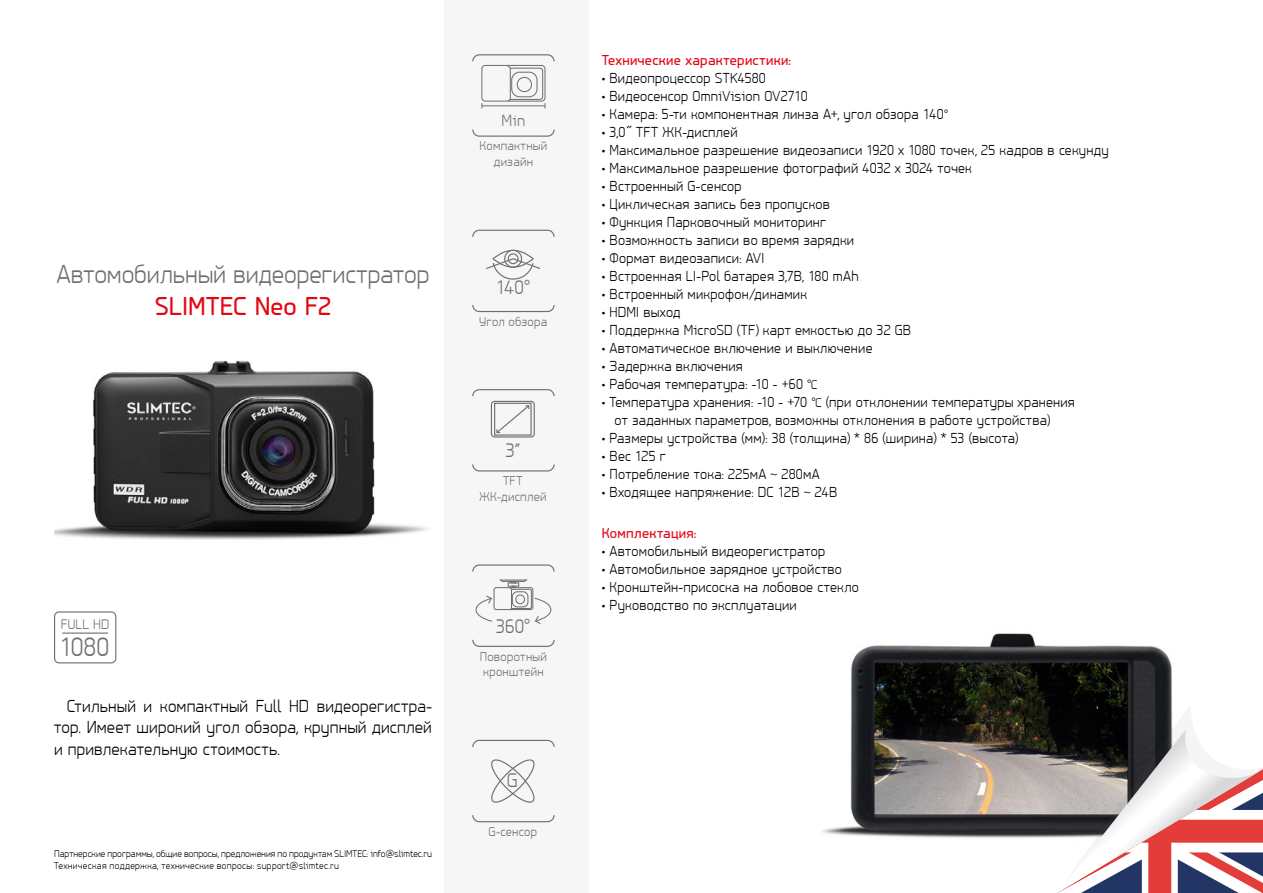
<style>
.page{position:relative;width:1263px;height:893px;background:#fff}
.page>*{position:absolute;margin:0;border:0;box-sizing:border-box;transform-origin:0 0}
.t1{font:300 27.6px "PF Isotext Pro";color:#706f6f}
.t2{font:300 27px "PF Isotext Pro";letter-spacing:-.005em;color:#706f6f}
.t3{font:27px "PF Isotext Pro";color:#e30613}
.t4{font:300 20.25px "PF Isotext Pro";letter-spacing:.005em;color:#706f6f}
.t5{font:300 18px/21.6px "PF Isotext Pro";letter-spacing:.005em;color:#000;text-align:justify}
.t6{font:300 16.8px "PF Isotext Pro";color:#706f6f}
.t7{font:300 15px/18px "PF Isotext Pro";letter-spacing:.015em;color:#000}
.t8{font:15px "PF Isotext Pro";letter-spacing:.02em;color:#e30613}
.t9{font:300 14.4px "PF Isotext Pro";letter-spacing:.015em;color:#706f6f}
.t10{font:300 13.35px/16px "PF Isotext Pro";letter-spacing:.02em;color:#706f6f;text-align:center}
.t11{font:300 10.05px/12px "PF Isotext Pro";letter-spacing:.005em;color:#000}
.s1{font-size:13.5px}
.s2{font-family:"DIN Pro";font-weight:400}
</style>
<div class="page">
<img style="left:822px;top:633px;width:350px;height:205px">
<img style="left:54px;top:360px;width:375px;height:180px">
<div style="left:54px;top:611px;width:62px;height:52px;border:1px solid #706f6f;border-radius:5px"></div>
<hr style="left:62px;top:632px;width:46px;height:2px;background:#706f6f">
<svg style="left:1057px;top:706px;width:206px;height:187px"></svg>
<div style="left:444px;top:0;width:145px;height:893px;background:#f6f6f6"></div>
<div style="left:504px;top:250px;width:18px;height:18px;border:1px solid #706f6f;border-radius:50%"></div>
<div style="left:492px;top:250px;width:42px;height:18px;border:1px solid #706f6f;border-radius:50%"></div>
<div style="left:508px;top:253px;width:11px;height:11px;border:1px solid #706f6f;border-radius:50%"></div>
<svg style="left:486px;top:257px;width:55px;height:23px"></svg>
<svg style="left:472px;top:229px;width:83px;height:8px"></svg>
<svg style="left:472px;top:305px;width:83px;height:8px"></svg>
<div style="left:491px;top:401px;width:44px;height:36px;border:1px solid #706f6f;border-radius:3px"></div>
<div style="left:494px;top:403px;width:38px;height:33px;border:1px solid #706f6f"></div>
<svg style="left:495px;top:404px;width:35px;height:30px"></svg>
<svg style="left:472px;top:389px;width:83px;height:8px"></svg>
<svg style="left:472px;top:464px;width:83px;height:8px"></svg>
<svg style="left:491px;top:759px;width:44px;height:44px"></svg>
<svg style="left:472px;top:739px;width:83px;height:8px"></svg>
<svg style="left:472px;top:815px;width:83px;height:8px"></svg>
<svg style="left:472px;top:564px;width:83px;height:8px"></svg>
<svg style="left:472px;top:639px;width:83px;height:8px"></svg>
<svg style="left:475px;top:579px;width:77px;height:45px"></svg>
<svg style="left:472px;top:129px;width:83px;height:8px"></svg>
<svg style="left:472px;top:54px;width:83px;height:54px"></svg>
<h2 class="t2" style="left:56px;top:258px;width:374px">Автомобильный видеорегистратор</h2>
<h2 class="t3" style="left:155px;top:290px;width:178px">SLIMTEC Neo F2</h2>
<p class="t9" style="left:61px;top:615px;width:50px">FULL HD</p>
<h1 class="t1" style="left:60px;top:631px;width:51px">1080</h1>
<p class="t5" style="left:54px;top:695px;width:379px;text-indent:13px">Стильный и компактный Full HD видеорегистра&shy;тор. Имеет широкий угол обзора, крупный дисплей и привлекательную стоимость.</p>
<p class="t11" style="left:54px;top:848px;width:379px">Партнерские программы, общие вопросы, предложения по продуктам SLIMTEC: info@slimtec.ru<br>Техническая поддержка, технические вопросы: support@slimtec.ru</p>
<p class="t6" style="left:502px;top:110px;width:25px">Min</p>
<p class="t10" style="left:479px;top:138px;width:69px">Компактный дизайн</p>
<h3 class="t4" style="left:496px;top:276px;width:35px">140°</h3>
<p class="t10" style="left:479px;top:313px;width:69px">Угол обзора</p>
<h3 class="t4" style="left:506px;top:439px;width:16px">3”</h3>
<p class="t10" style="left:479px;top:473px;width:69px">TFT<br>ЖК-дисплей</p>
<h3 class="t4" style="left:496px;top:614px;width:36px">360°</h3>
<p class="t10" style="left:480px;top:648px;width:69px;text-align:left">Поворотный кронштейн</p>
<h3 class="t4" style="left:507px;top:769px;width:12px">G</h3>
<p class="t10" style="left:489px;top:823px;width:50px">G-сенсор</p>
<p class="t8" style="left:602px;top:52px;width:191px">Технические характеристики:</p>
<p class="t7" style="left:602px;top:69px;width:166px">• Видеопроцессор STK4580</p>
<p class="t7" style="left:602px;top:87px;width:207px">• Видеосенсор OmniVision OV2710</p>
<p class="t7" style="left:602px;top:105px;width:348px">• Камера: 5-ти компонентная линза А+, угол обзора 140<span class="s1">°</span></p>
<p class="t7" style="left:602px;top:123px;width:137px">• 3,0<span class="s2">˝</span> TFT ЖК-дисплей</p>
<p class="t7" style="left:602px;top:141px;width:508px">• Максимальное разрешение видеозаписи 1920 x 1080 точек, 25 кадров в секунду</p>
<p class="t7" style="left:602px;top:159px;width:372px">• Максимальное разрешение фотографий 4032 х 3024 точек</p>
<p class="t7" style="left:602px;top:177px;width:142px">• Встроенный G-сенсор</p>
<p class="t7" style="left:602px;top:195px;width:230px">• Циклическая запись без пропусков</p>
<p class="t7" style="left:602px;top:213px;width:226px">• Функция Парковочный мониторинг</p>
<p class="t7" style="left:602px;top:231px;width:254px">• Возможность записи во время зарядки</p>
<p class="t7" style="left:602px;top:249px;width:164px">• Формат видеозаписи: AVI</p>
<p class="t7" style="left:602px;top:267px;width:258px">• Встроенная LI-Pol батарея 3,7В, 180 mAh</p>
<p class="t7" style="left:602px;top:285px;width:207px">• Встроенный микрофон/динамик</p>
<p class="t7" style="left:602px;top:303px;width:80px">• HDMI выход</p>
<p class="t7" style="left:602px;top:321px;width:311px">• Поддержка MicroSD (TF) карт емкостью до 32 GB</p>
<p class="t7" style="left:602px;top:339px;width:272px">• Автоматическое включение и выключение</p>
<p class="t7" style="left:602px;top:357px;width:143px">• Задержка включения</p>
<p class="t7" style="left:602px;top:375px;width:217px">• Рабочая температура: -10 - +60 <span class="s1">℃</span></p>
<p class="t7" style="left:614px;top:393px;width:462px;text-indent:-13px">• Температура хранения: -10 - +70 <span class="s1">℃</span> (при отклонении температуры хранения от заданных параметров, возможны отклонения в работе устройства)</p>
<p class="t7" style="left:602px;top:429px;width:418px">• Размеры устройства (мм): 38 (толщина) * 86 (ширина) * 53 (высота)</p>
<p class="t7" style="left:602px;top:447px;width:66px">• Вес 125 г</p>
<p class="t7" style="left:602px;top:465px;width:219px">• Потребление тока: 225мA ~ 280мA</p>
<p class="t7" style="left:602px;top:483px;width:237px">• Входящее напряжение: DC 12В ~ 24В</p>
<p class="t8" style="left:602px;top:524px;width:96px">Комплектация:</p>
<p class="t7" style="left:602px;top:541px;width:225px">• Автомобильный видеорегистратор</p>
<p class="t7" style="left:602px;top:559px;width:242px">• Автомобильное зарядное устройство</p>
<p class="t7" style="left:602px;top:577px;width:259px">• Кронштейн-присоска на лобовое стекло</p>
<p class="t7" style="left:602px;top:595px;width:197px">• Руководство по эксплуатации</p>
</div>
